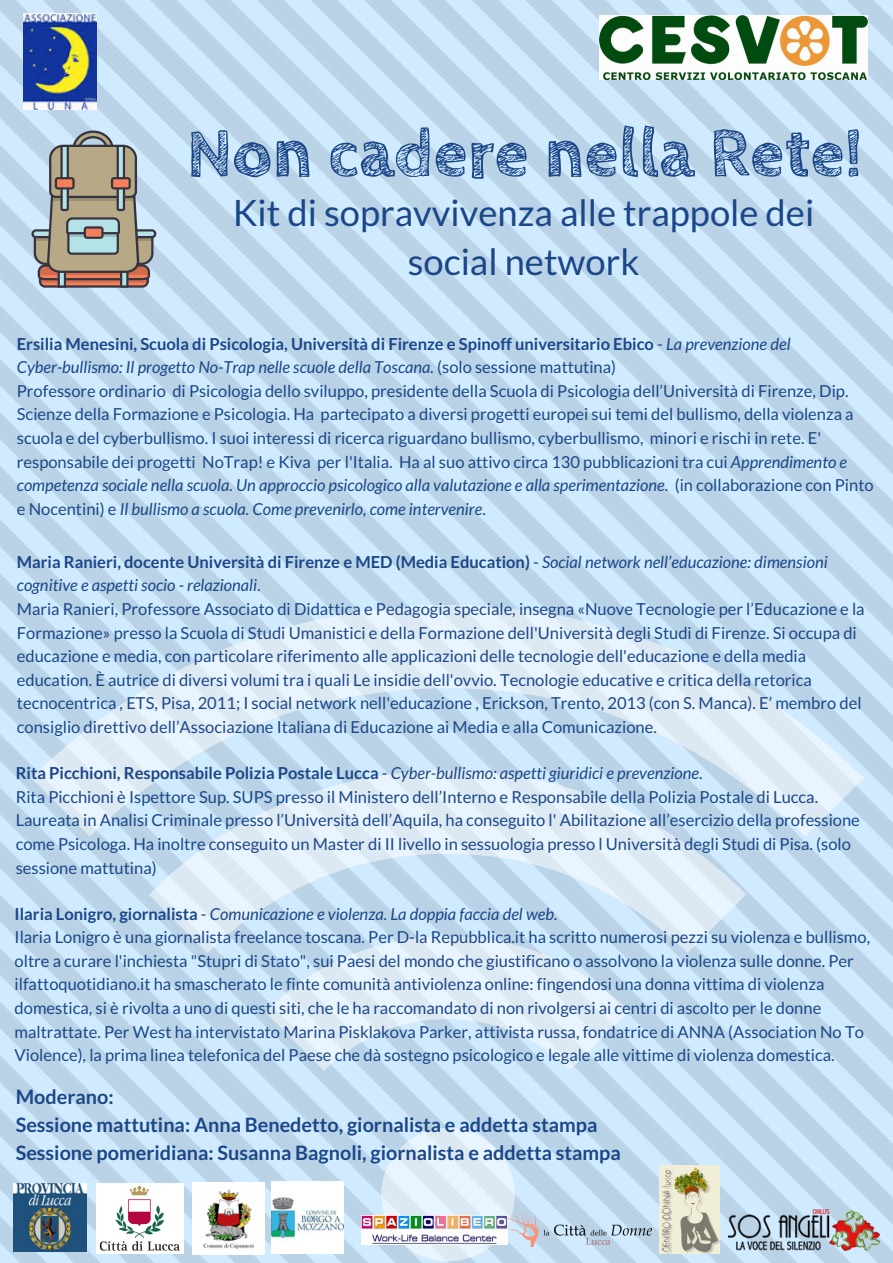
<style>
.page{position:relative;width:893px;height:1263px;background:#fff}
.page>*{position:absolute;margin:0;border:0;box-sizing:border-box;transform-origin:0 0}
.t1{font:700 69.45px "Cabin Sketch";color:#1a4789}
.t2{font:36.3px/49.5px "Lato";color:#1a4789;text-align:center}
.t3{font:700 19.8px/28px "Lato";color:#1a4789}
.t4{font:16.5px/23.5px "Lato";color:#1a4789}
.s1{font-weight:700}
.s2{font-style:italic}
</style>
<div class="page">
<img style="left:0;top:0;width:892px;height:1262px">
<svg style="left:31px;top:131px;width:125px;height:157px;background:#a6a49b"></svg>
<svg style="left:149px;top:953px;width:596px;height:308px;background:#c5def2"></svg>
<svg style="left:32px;top:605px;width:831px;height:232px;background:#d4e6f5"></svg>
<svg style="left:149px;top:725px;width:596px;height:228px;background:#d2e5f5"></svg>
<svg style="left:266px;top:905px;width:363px;height:166px;background:#d2e5f5"></svg>
<div style="left:381px;top:1128px;width:133px;height:133px;background:#e5f2fb;border-radius:50%"></div>
<img style="left:24px;top:13px;width:73px;height:96px">
<img style="left:599px;top:16px;width:268px;height:64px">
<img style="left:13px;top:1184px;width:74px;height:67px">
<img style="left:659px;top:1166px;width:60px;height:87px">
<img style="left:97px;top:1184px;width:86px;height:69px">
<img style="left:192px;top:1183px;width:72px;height:71px">
<img style="left:271px;top:1181px;width:72px;height:72px">
<img style="left:728px;top:1209px;width:151px;height:41px">
<img style="left:507px;top:1213px;width:144px;height:34px">
<img style="left:361px;top:1215px;width:146px;height:29px">
<h1 class="t1" style="left:186px;top:115px;width:677px">Non cadere nella Rete!</h1>
<h2 class="t2" style="left:233px;top:187px;width:583px">Kit di sopravvivenza alle trappole dei social network</h2>
<p class="t4" style="left:17px;top:331px;width:858px"><span class="s1">Ersilia Menesini, Scuola di Psicologia, Università di Firenze e Spinoff universitario Ebico</span> - <span class="s2">La prevenzione del Cyber-bullismo: Il progetto No-Trap nelle scuole della Toscana.</span> (solo sessione mattutina)<br>Professore ordinario di Psicologia dello sviluppo, presidente della Scuola di Psicologia dell’Università di Firenze, Dip.<br>Scienze della Formazione e Psicologia. Ha partecipato a diversi progetti europei sui temi del bullismo, della violenza a scuola e del cyberbullismo. I suoi interessi di ricerca riguardano bullismo, cyberbullismo, minori e rischi in rete. E' responsabile dei progetti NoTrap! e Kiva per l'Italia. Ha al suo attivo circa 130 pubblicazioni tra cui <span class="s2">Apprendimento e competenza sociale nella scuola. Un approccio psicologico alla valutazione e alla sperimentazione</span>. (in collaborazione con Pinto e Nocentini) e <span class="s2">Il bullismo a scuola. Come prevenirlo, come intervenire</span>.</p>
<p class="t4" style="left:17px;top:549px;width:849px"><span class="s1">Maria Ranieri, docente Università di Firenze e MED (Media Education)</span> - <span class="s2">Social network nell’educazione: dimensioni cognitive e aspetti socio - relazionali</span>.<br>Maria Ranieri, Professore Associato di Didattica e Pedagogia speciale, insegna «Nuove Tecnologie per l’Educazione e la Formazione» presso la Scuola di Studi Umanistici e della Formazione dell'Università degli Studi di Firenze. Si occupa di educazione e media, con particolare riferimento alle applicazioni delle tecnologie dell'educazione e della media education. È autrice di diversi volumi tra i quali Le insidie dell'ovvio. Tecnologie educative e critica della retorica tecnocentrica , ETS, Pisa, 2011; I social network nell'educazione , Erickson, Trento, 2013 (con S. Manca). E’ membro del consiglio direttivo dell’Associazione Italiana di Educazione ai Media e alla Comunicazione.</p>
<p class="t4" style="left:16px;top:761px;width:845px"><span class="s1">Rita Picchioni, Responsabile Polizia Postale Lucca</span> - <span class="s2">Cyber-bullismo: aspetti giuridici e prevenzione</span>.<br>Rita Picchioni è Ispettore Sup. SUPS presso il Ministero dell’Interno e Responsabile della Polizia Postale di Lucca.<br>Laureata in Analisi Criminale presso l’Università dell’Aquila, ha conseguito l' Abilitazione all’esercizio della professione come Psicologa. Ha inoltre conseguito un Master di II livello in sessuologia presso l Università degli Studi di Pisa. (solo sessione mattutina)</p>
<p class="t4" style="left:15px;top:901px;width:857px"><span class="s1">Ilaria Lonigro, giornalista</span> - <span class="s2">Comunicazione e violenza. La doppia faccia del web.<br></span>Ilaria Lonigro è una giornalista freelance toscana. Per D-la Repubblica.it ha scritto numerosi pezzi su violenza e bullismo, oltre a curare l'inchiesta "Stupri di Stato", sui Paesi del mondo che giustificano o assolvono la violenza sulle donne. Per ilfattoquotidiano.it ha smascherato le finte comunità antiviolenza online: fingendosi una donna vittima di violenza domestica, si è rivolta a uno di questi siti, che le ha raccomandato di non rivolgersi ai centri di ascolto per le donne maltrattate. Per West ha intervistato Marina Pisklakova Parker, attivista russa, fondatrice di ANNA (Association No To Violence), la prima linea telefonica del Paese che dà sostegno psicologico e legale alle vittime di violenza domestica.</p>
<p class="t3" style="left:16px;top:1082px;width:606px">Moderano:<br>Sessione mattutina: Anna Benedetto, giornalista e addetta stampa<br>Sessione pomeridiana: Susanna Bagnoli, giornalista e addetta stampa</p>
</div>
